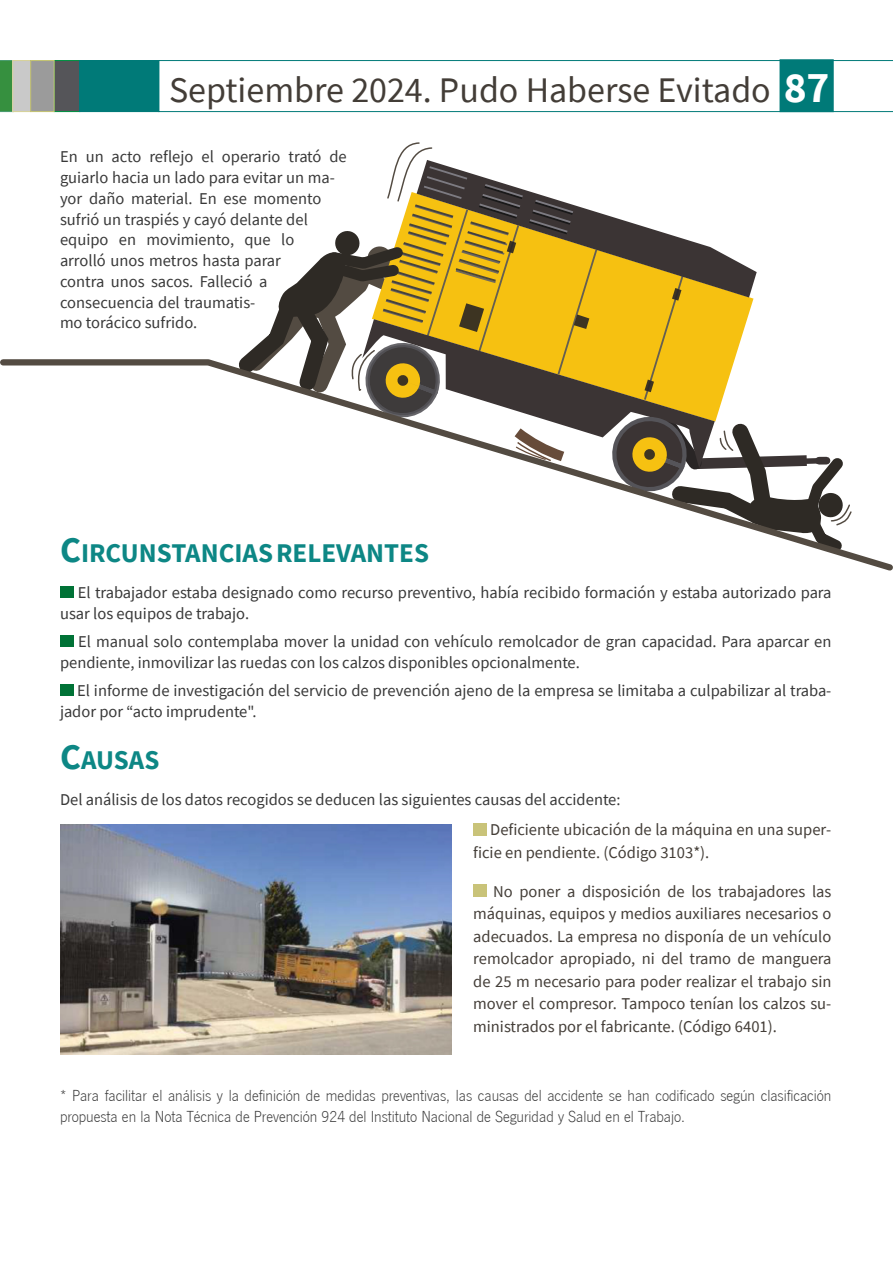
<style>
.page{position:relative;width:893px;height:1263px;background:#fff}
.page>*{position:absolute;margin:0;border:0;box-sizing:border-box;transform-origin:0 0}
.t1{font:36px "Source Sans Pro";color:#433d37}
.t2{font:700 27px "Source Sans Pro";color:#0d8785}
.t3{font:16.5px/20.7px "Source Sans Pro";color:#383838}
.t4{font:16.5px/22.5px "Source Sans Pro";color:#433d37}
.t5{font:16.5px/20.7px "News Got T Ligh";color:#383838}
.s1{font-weight:700;font-size:43.5px;color:#fff}
.s2{font-size:36px}
</style>
<div class="page">
<svg style="left:159px;top:60px;width:734px;height:52px"></svg>
<div style="left:780px;top:60px;width:53px;height:51px;background:#007a78"></div>
<div style="left:779px;top:59px;width:55px;height:53px;border:2px solid #007a78"></div>
<svg style="left:0;top:60px;width:12px;height:52px"></svg>
<div style="left:54px;top:61px;width:26px;height:51px;background:#555559"></div>
<div style="left:54px;top:60px;width:26px;height:52px;border:1px solid #009543"></div>
<div style="left:13px;top:61px;width:18px;height:51px;background:#c9c9c9"></div>
<div style="left:12px;top:60px;width:19px;height:52px;border:1px solid #d8d399"></div>
<div style="left:31px;top:61px;width:23px;height:51px;background:#9b9b9b"></div>
<div style="left:30px;top:60px;width:25px;height:52px;border:1px solid #c6c572"></div>
<div style="left:80px;top:61px;width:79px;height:51px;background:#007a78"></div>
<div style="left:79px;top:60px;width:80px;height:52px;border:1px solid #007a78"></div>
<svg style="left:60px;top:586px;width:13px;height:12px"></svg>
<svg style="left:60px;top:635px;width:13px;height:12px"></svg>
<svg style="left:60px;top:684px;width:13px;height:12px"></svg>
<svg style="left:473px;top:823px;width:13px;height:12px"></svg>
<svg style="left:473px;top:885px;width:13px;height:11px"></svg>
<svg style="left:599px;top:212px;width:158px;height:85px"></svg>
<svg style="left:0;top:356px;width:893px;height:215px"></svg>
<svg style="left:610px;top:274px;width:243px;height:277px"></svg>
<svg style="left:239px;top:142px;width:360px;height:327px"></svg>
<img style="left:60px;top:825px;width:392px;height:229px">
<h1 class="t1" style="left:169px;top:66px;width:662px">Septiembre 2024. Pudo Haberse Evitado <span class="s1">87</span></h1>
<p class="t3" style="left:60px;top:146px;width:288px">En un acto reflejo el operario trató de guiarlo hacia un lado para evitar un ma&shy;yor daño material. En ese momento sufrió un traspiés y cayó delante del equipo en movimiento, que lo<br>arrolló unos metros hasta parar<br>contra unos sacos. Falleció a consecuencia del traumatis-<br>mo torácico sufrido.</p>
<h2 class="t2" style="left:60px;top:535px;width:371px"><span class="s2">C</span>IRCUNSTANCIASRELEVANTES</h2>
<p class="t3" style="left:60px;top:582px;width:773px;text-indent:18px">El trabajador estaba designado como recurso preventivo, había recibido formación y estaba autorizado para usar los equipos de trabajo.</p>
<p class="t3" style="left:60px;top:631px;width:773px;text-indent:18px">El manual solo contemplaba mover la unidad con vehículo remolcador de gran capacidad. Para aparcar en pendiente, inmovilizar las ruedas con los calzos disponibles opcionalmente.</p>
<p class="t3" style="left:60px;top:680px;width:773px;text-indent:17px">El informe de investigación del servicio de prevención ajeno de la empresa se limitaba a culpabilizar al traba&shy;jador por “acto imprudente".</p>
<h2 class="t2" style="left:60px;top:743px;width:101px"><span class="s2">C</span>AUSAS</h2>
<p class="t3" style="left:60px;top:789px;width:562px">Del análisis de los datos recogidos se deducen las siguientes causas del accidente:</p>
<p class="t4" style="left:473px;top:818px;width:360px;text-indent:17px">Deficiente ubicación de la máquina en una super&shy;ficie en pendiente. (Código 3103*).</p>
<p class="t4" style="left:473px;top:879px;width:360px;text-align:justify;text-indent:20px">No poner a disposición de los trabajadores las máquinas, equipos y medios auxiliares necesarios o adecuados. La empresa no disponía de un vehículo remolcador apropiado, ni del tramo de manguera de 25 m necesario para poder realizar el trabajo sin mover el compresor. Tampoco tenían los calzos su&shy;ministrados por el fabricante. (Código 6401).</p>
<p class="t5" style="left:60px;top:1084px;width:773px">* Para facilitar el análisis y la definición de medidas preventivas, las causas del accidente se han codificado según clasificación propuesta en la Nota Técnica de Prevención 924 del Instituto Nacional de Seguridad y Salud en el Trabajo.</p>
</div>
